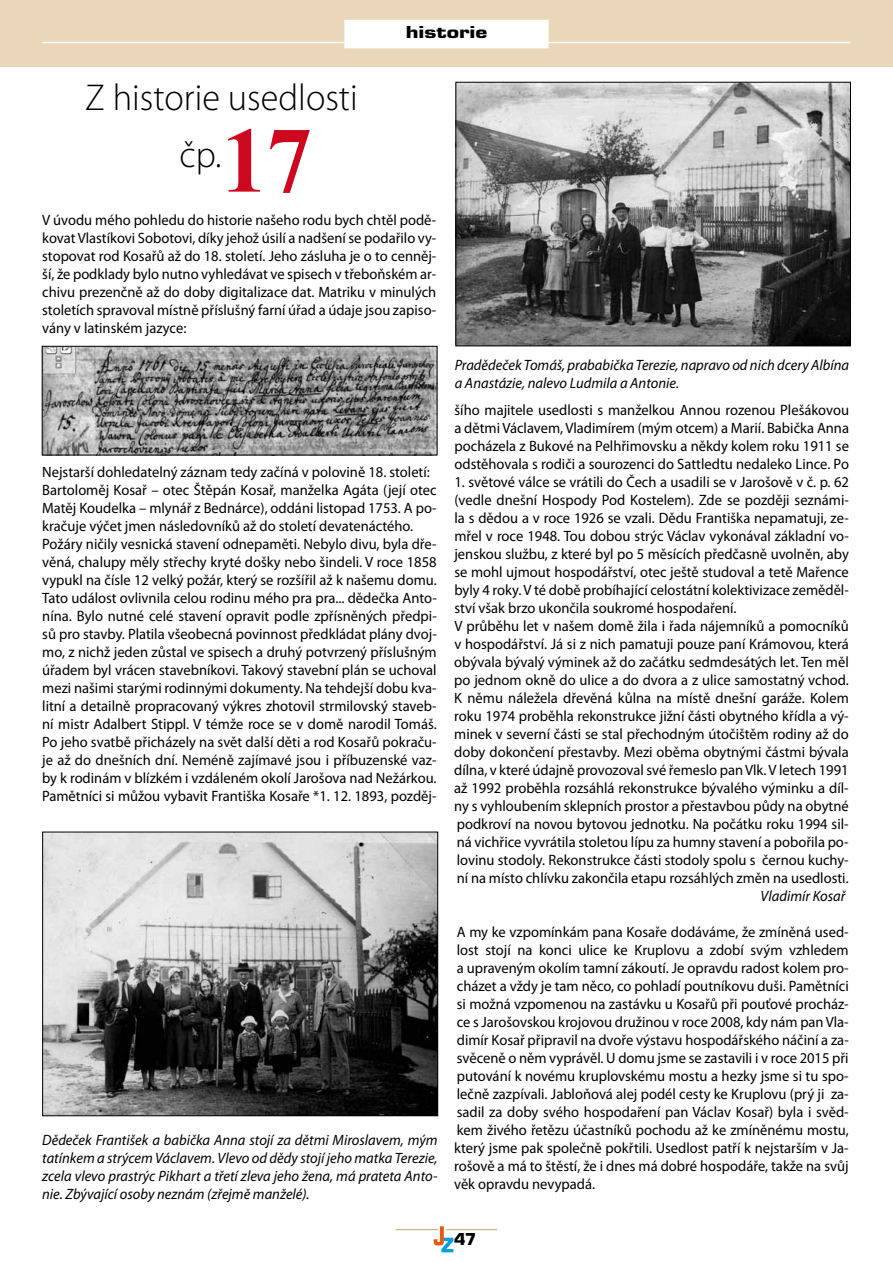
<style>
.page{position:relative;width:893px;height:1263px;background:#fff}
.page>*{position:absolute;margin:0;border:0;box-sizing:border-box;transform-origin:0 0}
.t1{font:700 93px "Times New Roman";color:#cd071e}
.t2{font:300 37.5px "Myriad Pro";color:#000}
.t3{font:900 18px "Eurostile TOT";color:#000;scale:1.3 1}
.t4{font:900 18px "Eurostile TOT";color:#000}
.t5{font:15px/18px "Myriad Pro";color:#000;text-align:justify}
.t6{font:italic 15px/18px "Myriad Pro";color:#000}
</style>
<div class="page">
<svg style="left:434px;top:1226px;width:19px;height:26px"></svg>
<hr style="left:446px;top:1229px;width:51px;height:1px;background:#bca762">
<hr style="left:396px;top:1229px;width:42px;height:1px;background:#bca762">
<div style="left:0;top:0;width:893px;height:67px;background:#ead7b9"></div>
<hr style="left:43px;top:42px;width:807px;height:1px;background:#fff">
<div style="left:345px;top:21px;width:203px;height:27px;background:#fff"></div>
<div style="left:344px;top:20px;width:205px;height:28px;border:2px solid #fff"></div>
<img style="left:457px;top:84px;width:392px;height:260px">
<div style="left:455px;top:82px;width:396px;height:264px;border:1px solid #000"></div>
<img style="left:44px;top:834px;width:392px;height:280px">
<div style="left:42px;top:832px;width:396px;height:284px;border:1px solid #000"></div>
<img style="left:44px;top:348px;width:391px;height:105px">
<div style="left:42px;top:346px;width:395px;height:109px;border:1px solid #000"></div>
<h2 class="t2" style="left:85px;top:75px;width:274px">Z historie usedlosti</h2>
<h1 class="t1" style="left:222px;top:93px;width:92px">17</h1>
<h2 class="t2" style="left:179px;top:132px;width:43px">čp.</h2>
<p class="t3" style="left:406px;top:22px;width:64px">historie</p>
<p class="t5" style="left:42px;top:211px;width:396px">V úvodu mého pohledu do historie našeho rodu bych chtěl podě&shy;kovat Vlastíkovi Sobotovi, díky jehož úsilí a nadšení se podařilo vy&shy;stopovat rod Kosařů až do 18. století. Jeho zásluha je o to cenněj&shy;ší, že podklady bylo nutno vyhledávat ve spisech v třeboňském ar&shy;chivu prezenčně až do doby digitalizace dat. Matriku v minulých stoletích spravoval místně příslušný farní úřad a údaje jsou zapiso&shy;vány v latinském jazyce:</p>
<p class="t5" style="left:42px;top:463px;width:396px;text-align:left">Nejstarší dohledatelný záznam tedy začíná v polovině 18. století:<br>Bartoloměj Kosař – otec Štěpán Kosař, manželka Agáta (její otec Matěj Koudelka – mlynář z Bednárce), oddáni listopad 1753. A po&shy;kračuje výčet jmen následovníků až do století devatenáctého.<br>Požáry ničily vesnická stavení odnepaměti. Nebylo divu, byla dře&shy;věná, chalupy měly střechy kryté došky nebo šindeli. V roce 1858 vypukl na čísle 12 velký požár, který se rozšířil až k našemu domu.<br>Tato událost ovlivnila celou rodinu mého pra pra... dědečka Anto&shy;nína. Bylo nutné celé stavení opravit podle zpřísněných předpi&shy;sů pro stavby. Platila všeobecná povinnost předkládat plány dvoj&shy;mo, z nichž jeden zůstal ve spisech a druhý potvrzený příslušným úřadem byl vrácen stavebníkovi. Takový stavební plán se uchoval mezi našimi starými rodinnými dokumenty. Na tehdejší dobu kva&shy;litní a detailně propracovaný výkres zhotovil strmilovský staveb&shy;ní mistr Adalbert Stippl. V témže roce se v domě narodil Tomáš.<br>Po jeho svatbě přicházely na svět další děti a rod Kosařů pokraču&shy;je až do dnešních dní. Neméně zajímavé jsou i příbuzenské vaz&shy;by k rodinám v blízkém i vzdáleném okolí Jarošova nad Nežárkou.<br>Pamětníci si můžou vybavit Františka Kosaře *1. 12. 1893, pozděj-</p>
<p class="t6" style="left:42px;top:1130px;width:397px;text-align:justify">Dědeček František a babička Anna stojí za dětmi Miroslavem, mým tatínkem a strýcem Václavem. Vlevo od dědy stojí jeho matka Terezie, zcela vlevo prastrýc Pikhart a třetí zleva jeho žena, má prateta Anto&shy;nie. Zbývající osoby neznám (zřejmě manželé).</p>
<p class="t6" style="left:455px;top:356px;width:396px">Pradědeček Tomáš, prababička Terezie, napravo od nich dcery Albína a Anastázie, nalevo Ludmila a Antonie.</p>
<p class="t5" style="left:455px;top:401px;width:396px">šího majitele usedlosti s manželkou Annou rozenou Plešákovou a dětmi Václavem, Vladimírem (mým otcem) a Marií. Babička Anna pocházela z Bukové na Pelhřimovsku a někdy kolem roku 1911 se odstěhovala s rodiči a sourozenci do Sattledtu nedaleko Lince. Po</p>
<p class="t5" style="left:454px;top:473px;width:396px;text-align:left">1. světové válce se vrátili do Čech a usadili se v Jarošově v č. p. 62 (vedle dnešní Hospody Pod Kostelem). Zde se později seznámi&shy;la s dědou a v roce 1926 se vzali. Dědu Františka nepamatuji, ze&shy;mřel v roce 1948. Tou dobou strýc Václav vykonával základní vo&shy;jenskou službu, z které byl po 5 měsících předčasně uvolněn, aby se mohl ujmout hospodářství, otec ještě studoval a tetě Mařence byly 4 roky. V té době probíhající celostátní kolektivizace zeměděl&shy;ství však brzo ukončila soukromé hospodaření.<br>V průběhu let v našem domě žila i řada nájemníků a pomocníků v hospodářství. Já si z nich pamatuji pouze paní Krámovou, která obývala bývalý výminek až do začátku sedmdesátých let. Ten měl po jednom okně do ulice a do dvora a z ulice samostatný vchod.<br>K němu náležela dřevěná kůlna na místě dnešní garáže. Kolem roku 1974 proběhla rekonstrukce jižní části obytného křídla a vý&shy;minek v severní části se stal přechodným útočištěm rodiny až do doby dokončení přestavby. Mezi oběma obytnými částmi bývala dílna, v které údajně provozoval své řemeslo panVlk.V letech 1991 až 1992 proběhla rozsáhlá rekonstrukce bývalého výminku a díl&shy;ny s vyhloubením sklepních prostor a přestavbou půdy na obytné podkroví na novou bytovou jednotku. Na počátku roku 1994 sil&shy;ná vichřice vyvrátila stoletou lípu za humny stavení a pobořila po&shy;lovinu stodoly. Rekonstrukce části stodoly spolu s černou kuchy&shy;ní na místo chlívku zakončila etapu rozsáhlých změn na usedlosti.</p>
<p class="t6" style="left:761px;top:887px;width:86px">Vladimír Kosař</p>
<p class="t5" style="left:454px;top:923px;width:396px">A my ke vzpomínkám pana Kosaře dodáváme, že zmíněná used&shy;lost stojí na konci ulice ke Kruplovu a zdobí svým vzhledem a upraveným okolím tamní zákoutí. Je opravdu radost kolem pro&shy;cházet a vždy je tam něco, co pohladí poutníkovu duši. Pamětníci si možná vzpomenou na zastávku u Kosařů při pouťové procház&shy;ce s Jarošovskou krojovou družinou v roce 2008, kdy nám pan Vla&shy;dimír Kosař připravil na dvoře výstavu hospodářského náčiní a za&shy;svěceně o něm vyprávěl. U domu jsme se zastavili i v roce 2015 při putování k novému kruplovskému mostu a hezky jsme si tu spo&shy;lečně zazpívali. Jabloňová alej podél cesty ke Kruplovu (prý ji za&shy;sadil za doby svého hospodaření pan Václav Kosař) byla i svěd&shy;kem živého řetězu účastníků pochodu až ke zmíněnému mostu, který jsme pak společně pokřtili. Usedlost patří k nejstarším v Ja&shy;rošově a má to štěstí, že i dnes má dobré hospodáře, takže na svůj věk opravdu nevypadá.</p>
<p class="t4" style="left:454px;top:1229px;width:24px">47</p>
</div>
